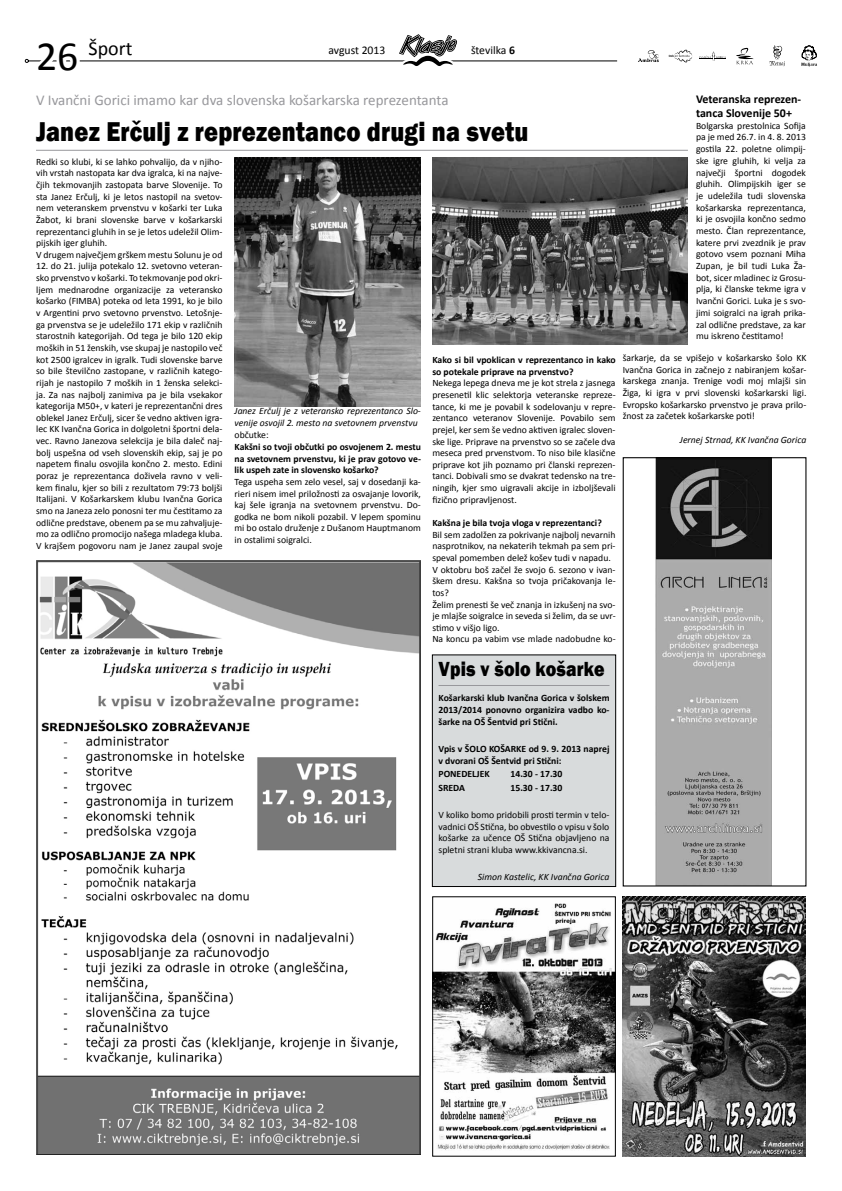
<style>
.page{position:relative;width:842px;height:1191px;background:#fff}
.page>*{position:absolute;margin:0;border:0;box-sizing:border-box;transform-origin:0 0}
.t1{font:41.7px "Calibri";color:#000}
.t2{font:800 28px "Franklin Gothic";letter-spacing:.01em;color:#000;scale:.85 1}
.t3{font:800 21px "Franklin Gothic";letter-spacing:.01em;color:#000;scale:.85 1}
.t4{font:20px "Calibri";color:#000}
.t5{font:15px "Calibri";color:#98989c}
.t6{font:700 12px/14.4px "Calibri";color:#000}
.t7{font:11.7px "Calibri";color:#000}
.t8{font:9.7px/11.6px "Calibri";color:#000;text-align:justify}
.t9{font:700 9.7px/11.6px "Calibri";color:#000}
.t10{font:italic 9.7px/11.6px "Calibri";color:#000}
.s1{font-weight:700}
</style>
<div class="page">
<svg style="left:801px;top:45px;width:16px;height:21px"></svg>
<svg style="left:638px;top:50px;width:21px;height:12px"></svg>
<svg style="left:669px;top:49px;width:23px;height:14px"></svg>
<svg style="left:699px;top:51px;width:27px;height:10px"></svg>
<svg style="left:736px;top:47px;width:17px;height:17px"></svg>
<svg style="left:769px;top:45px;width:16px;height:22px"></svg>
<svg style="left:25px;top:34px;width:592px;height:32px"></svg>
<img style="left:623px;top:896px;width:183px;height:260px">
<img style="left:434px;top:903px;width:180px;height:247px">
<div style="left:432px;top:896px;width:184px;height:260px;border:1px solid #000"></div>
<img style="left:432px;top:157px;width:256px;height:188px">
<img style="left:235px;top:157px;width:186px;height:249px">
<img style="left:36px;top:560px;width:385px;height:595px">
<img style="left:656px;top:459px;width:115px;height:425px">
<div style="left:623px;top:457px;width:183px;height:429px;border:1px solid #000"></div>
<hr style="left:36px;top:150px;width:652px;height:1px;background:#98989c">
<div style="left:432px;top:655px;width:184px;height:231px;background:#d8dbdc"></div>
<hr style="left:438px;top:685px;width:171px;height:1px;background:#98989c">
<div style="left:432px;top:654px;width:184px;height:233px;border:1px solid #000"></div>
<h3 class="t4" style="left:89px;top:36px;width:45px">Šport</h3>
<h1 class="t1" style="left:36px;top:30px;width:44px">26</h1>
<p class="t7" style="left:328px;top:43px;width:58px">avgust 2013</p>
<p class="t7" style="left:471px;top:43px;width:45px">številka <span class="s1">6</span></p>
<p class="t6" style="left:696px;top:91px;width:107px">Veteranska reprezen&shy;tanca Slovenije 50+</p>
<p class="t8" style="left:696px;top:120px;width:111px">Bolgarska prestolnica Sofija pa je med 26.7. in 4. 8. 2013 gostila 22. poletne olimpij&shy;ske igre gluhih, ki velja za največji športni dogodek gluhih. Olimpijskih iger se je udeležila tudi slovenska košarkarska reprezentanca, ki je osvojila končno sedmo mesto. Član reprezentance, katere prvi zvezdnik je prav gotovo vsem poznani Miha Zupan, je bil tudi Luka Ža&shy;bot, sicer mladinec iz Grosu&shy;plja, ki članske tekme igra v Ivančni Gorici. Luka je s svo&shy;jimi soigralci na igrah prika&shy;zal odlične predstave, za kar mu iskreno čestitamo!</p>
<p class="t8" style="left:623px;top:352px;width:185px">šarkarje, da se vpišejo v košarkarsko šolo KK Ivančna Gorica in začnejo z nabiranjem košar&shy;karskega znanja. Trenige vodi moj mlajši sin Žiga, ki igra v prvi slovenski košarkarski ligi.<br>Evropsko košarkarsko prvenstvo je prava prilo&shy;žnost za začetek košarkarske poti!</p>
<p class="t10" style="left:680px;top:433px;width:128px">Jernej Strnad, KK Ivančna Gorica</p>
<h3 class="t5" style="left:36px;top:90px;width:414px">V Ivančni Gorici imamo kar dva slovenska košarkarska reprezentanta</h3>
<h2 class="t2" style="left:36px;top:114px;width:581px">Janez Erčulj z reprezentanco drugi na svetu</h2>
<p class="t8" style="left:36px;top:156px;width:188px;text-align:left">Redki so klubi, ki se lahko pohvalijo, da v njiho&shy;vih vrstah nastopata kar dva igralca, ki na najve&shy;čjih tekmovanjih zastopata barve Slovenije. To sta Janez Erčulj, ki je letos nastopil na svetov&shy;nem veteranskem prvenstvu v košarki ter Luka Žabot, ki brani slovenske barve v košarkarski reprezentanci gluhih in se je letos udeležil Olim&shy;pijskih iger gluhih.<br>V drugem največjem grškem mestu Solunu je od</p>
<p class="t8" style="left:36px;top:260px;width:188px">12. do 21. julija potekalo 12. svetovno veteran&shy;sko prvenstvo v košarki. To tekmovanje pod okri&shy;ljem mednarodne organizacije za veteransko košarko (FIMBA) poteka od leta 1991, ko je bilo v Argentini prvo svetovno prvenstvo. Letošnje&shy;ga prvenstva se je udeležilo 171 ekip v različnih starostnih kategorijah. Od tega je bilo 120 ekip moških in 51 ženskih, vse skupaj je nastopilo več kot 2500 igralcev in igralk. Tudi slovenske barve so bile številčno zastopane, v različnih katego&shy;rijah je nastopilo 7 moških in 1 ženska selekci&shy;ja. Za nas najbolj zanimiva pa je bila vsekakor kategorija M50+, v kateri je reprezentančni dres oblekel Janez Erčulj, sicer še vedno aktiven igra&shy;lec KK Ivančna Gorica in dolgoletni športni dela&shy;vec. Ravno Janezova selekcija je bila daleč naj&shy;bolj uspešna od vseh slovenskih ekip, saj je po napetem finalu osvojila končno 2. mesto. Edini poraz je reprezentanca doživela ravno v veli&shy;kem finalu, kjer so bili z rezultatom 79:73 boljši Italijani. V Košarkarskem klubu Ivančna Gorica smo na Janeza zelo ponosni ter mu čestitamo za odlične predstave, obenem pa se mu zahvaljuje&shy;mo za odlično promocijo našega mladega kluba.<br>V krajšem pogovoru nam je Janez zaupal svoje</p>
<p class="t9" style="left:432px;top:354px;width:185px">Kako si bil vpoklican v reprezentanco in kako so potekale priprave na prvenstvo?</p>
<p class="t8" style="left:432px;top:377px;width:185px">Nekega lepega dneva me je kot strela z jasnega presenetil klic selektorja veteranske repreze&shy;tance, ki me je povabil k sodelovanju v repre&shy;zentanco veteranov Slovenije. Povabilo sem prejel, ker sem še vedno aktiven igralec sloven&shy;ske lige. Priprave na prvenstvo so se začele dva meseca pred prvenstvom. To niso bile klasične priprave kot jih poznamo pri članski reprezen&shy;tanci. Dobivali smo se dvakrat tedensko na tre&shy;ningih, kjer smo uigravali akcije in izboljševali fizično pripravljenost.</p>
<p class="t9" style="left:432px;top:517px;width:171px">Kakšna je bila tvoja vloga v reprezentanci?</p>
<p class="t8" style="left:432px;top:528px;width:185px;text-align:left">Bil sem zadolžen za pokrivanje najbolj nevarnih nasprotnikov, na nekaterih tekmah pa sem pri&shy;speval pomemben delež košev tudi v napadu.<br>V oktobru boš začel že svojo 6. sezono v ivan&shy;škem dresu. Kakšna so tvoja pričakovanja le&shy;tos?<br>Želim prenesti še več znanja in izkušenj na svo&shy;je mlajše soigralce in seveda si želim, da se uvr&shy;stimo v višjo ligo.<br>Na koncu pa vabim vse mlade nadobudne ko-</p>
<p class="t10" style="left:235px;top:405px;width:188px">Janez Erčulj je z veteransko reprezentanco Slo&shy;venije osvojil 2. mesto na svetovnem prvenstvu</p>
<p class="t8" style="left:235px;top:429px;width:36px">občutke:</p>
<p class="t9" style="left:235px;top:441px;width:188px;text-align:justify">Kakšni so tvoji občutki po osvojenem 2. mestu na svetovnem prvenstvu, ki je prav gotovo ve&shy;lik uspeh zate in slovensko košarko?</p>
<p class="t8" style="left:235px;top:476px;width:188px">Tega uspeha sem zelo vesel, saj v dosedanji ka&shy;rieri nisem imel priložnosti za osvajanje lovorik, kaj šele igranja na svetovnem prvenstvu. Do&shy;godka ne bom nikoli pozabil. V lepem spominu mi bo ostalo druženje z Dušanom Hauptmanom in ostalimi soigralci.</p>
<h3 class="t3" style="left:438px;top:656px;width:197px">Vpis v šolo košarke</h3>
<p class="t9" style="left:438px;top:692px;width:173px;text-align:justify">Košarkarski klub Ivančna Gorica v šolskem 2013/2014 ponovno organizira vadbo ko&shy;šarke na OŠ Šentvid pri Stični.</p>
<p class="t9" style="left:438px;top:743px;width:172px">Vpis v ŠOLO KOŠARKE od 9. 9. 2013 naprej v dvorani OŠ Šentvid pri Stični:</p>
<p class="t9" style="left:438px;top:768px;width:53px">PONEDELJEK</p>
<p class="t9" style="left:510px;top:768px;width:53px">14.30 - 17.30</p>
<p class="t9" style="left:438px;top:782px;width:28px">SREDA</p>
<p class="t9" style="left:510px;top:782px;width:53px">15.30 - 17.30</p>
<p class="t8" style="left:438px;top:809px;width:172px">V koliko bomo pridobili prosti termin v telo&shy;vadnici OŠ Stična, bo obvestilo o vpisu v šolo košarke za učence OŠ Stična objavljeno na spletni strani kluba www.kkivancna.si.</p>
<p class="t10" style="left:478px;top:871px;width:133px">Simon Kastelic, KK Ivančna Gorica</p>
</div>
